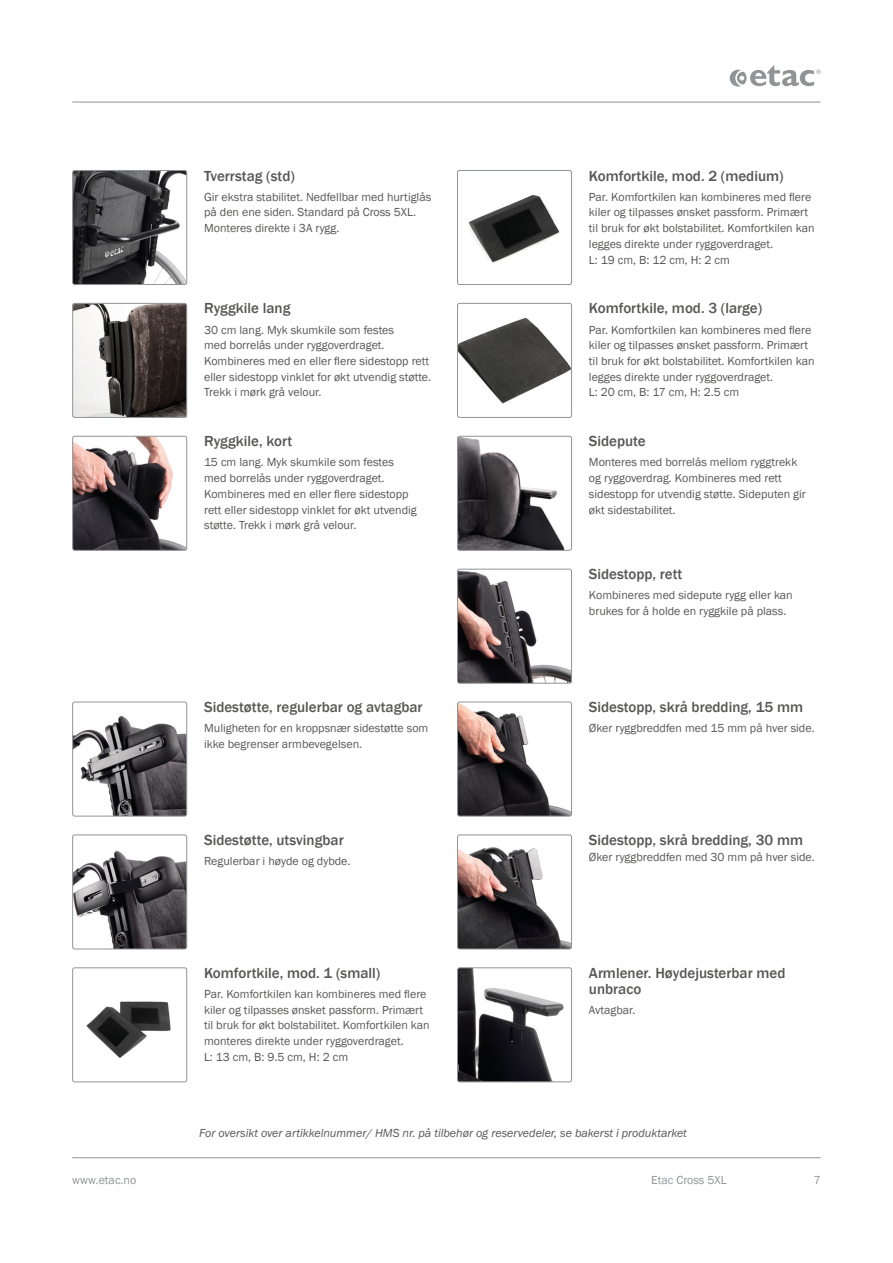
<style>
.page{position:relative;width:893px;height:1263px;background:#fff}
.page>*{position:absolute;margin:0;border:0;box-sizing:border-box;transform-origin:0 0}
._5__Header_-_Feature{font:500 15px/16.5px "Franklin Gothic";color:#575756}
._5__Body_-_Features{font:12px/15.8px "Franklin Gothic";color:#575756}
._5__Header_-_Feature-2{font:12px/15.8px "Franklin Gothic";color:#575756}
._4__Body_-_Basic_bod{font:italic 12px "Franklin Gothic";color:#575756}
.t1{font:12px "Franklin Gothic";color:#919496}
</style>
<div class="page">
<hr style="left:72px;top:102px;width:749px;height:1px;background:#919496">
<hr style="left:72px;top:1157px;width:749px;height:1px;background:#919496">
<svg style="left:730px;top:65px;width:91px;height:22px"></svg>
<img style="left:74px;top:170px;width:113px;height:115px">
<div style="left:72px;top:170px;width:115px;height:115px;border:1px solid #919496;border-radius:2px"></div>
<img style="left:74px;top:303px;width:113px;height:113px">
<div style="left:72px;top:303px;width:115px;height:115px;border:1px solid #919496;border-radius:2px"></div>
<img style="left:74px;top:436px;width:113px;height:113px">
<div style="left:72px;top:436px;width:115px;height:115px;border:1px solid #919496;border-radius:2px"></div>
<img style="left:74px;top:702px;width:113px;height:114px">
<div style="left:72px;top:702px;width:115px;height:114px;border:1px solid #919496;border-radius:2px"></div>
<img style="left:74px;top:850px;width:113px;height:99px">
<div style="left:72px;top:834px;width:115px;height:115px;border:1px solid #919496;border-radius:2px"></div>
<img style="left:86px;top:1001px;width:85px;height:57px">
<div style="left:72px;top:967px;width:115px;height:115px;border:1px solid #919496;border-radius:2px"></div>
<img style="left:468px;top:194px;width:92px;height:69px">
<div style="left:457px;top:170px;width:115px;height:115px;border:1px solid #919496;border-radius:2px"></div>
<img style="left:459px;top:318px;width:111px;height:85px">
<div style="left:457px;top:303px;width:115px;height:115px;border:1px solid #919496;border-radius:2px"></div>
<img style="left:457px;top:436px;width:115px;height:113px">
<div style="left:457px;top:436px;width:115px;height:115px;border:1px solid #919496;border-radius:2px"></div>
<img style="left:457px;top:569px;width:115px;height:113px">
<div style="left:457px;top:569px;width:115px;height:115px;border:1px solid #919496;border-radius:2px"></div>
<img style="left:457px;top:702px;width:115px;height:114px">
<div style="left:457px;top:702px;width:115px;height:114px;border:1px solid #919496;border-radius:2px"></div>
<img style="left:457px;top:847px;width:115px;height:102px">
<div style="left:457px;top:834px;width:115px;height:115px;border:1px solid #919496;border-radius:2px"></div>
<img style="left:457px;top:969px;width:115px;height:113px">
<div style="left:457px;top:967px;width:115px;height:115px;border:1px solid #919496;border-radius:2px"></div>
<p class="_5__Header_-_Feature" style="left:204px;top:167px;width:92px">Tverrstag (std)</p>
<p class="_5__Body_-_Features" style="left:204px;top:189px;width:229px">Gir ekstra stabilitet. Nedfellbar med hurtiglås på den ene siden. Standard på Cross 5XL.<br>Monteres direkte i 3A rygg.</p>
<p class="_5__Header_-_Feature" style="left:204px;top:300px;width:88px">Ryggkile lang</p>
<p class="_5__Header_-_Feature-2" style="left:204px;top:322px;width:229px">30 cm lang. Myk skumkile som festes<br>med borrelås under ryggoverdraget.<br>Kombineres med en eller flere sidestopp rett eller sidestopp vinklet for økt utvendig støtte.<br>Trekk i mørk grå velour.</p>
<p class="_5__Header_-_Feature" style="left:204px;top:433px;width:90px">Ryggkile, kort</p>
<p class="_5__Body_-_Features" style="left:204px;top:455px;width:214px">15 cm lang. Myk skumkile som festes med borrelås under ryggoverdraget.<br>Kombineres med en eller flere sidestopp rett eller sidestopp vinklet for økt utvendig støtte. Trekk i mørk grå velour.</p>
<p class="_5__Header_-_Feature" style="left:204px;top:699px;width:220px">Sidestøtte, regulerbar og avtagbar</p>
<p class="_5__Body_-_Features" style="left:204px;top:720px;width:226px">Muligheten for en kroppsnær sidestøtte som ikke begrenser armbevegelsen.</p>
<p class="_5__Header_-_Feature" style="left:204px;top:832px;width:141px">Sidestøtte, utsvingbar</p>
<p class="_5__Body_-_Features" style="left:204px;top:853px;width:148px">Regulerbar i høyde og dybde.</p>
<p class="_5__Header_-_Feature" style="left:204px;top:965px;width:178px">Komfortkile, mod. 1 (small)</p>
<p class="_5__Body_-_Features" style="left:204px;top:986px;width:227px">Par. Komfortkilen kan kombineres med flere kiler og tilpasses ønsket passform. Primært til bruk for økt bolstabilitet. Komfortkilen kan monteres direkte under ryggoverdraget.</p>
<p class="_5__Body_-_Features" style="left:204px;top:1049px;width:145px">L: 13 cm, B: 9.5 cm, H: 2 cm</p>
<p class="_5__Header_-_Feature" style="left:589px;top:167px;width:196px">Komfortkile, mod. 2 (medium)</p>
<p class="_5__Body_-_Features" style="left:589px;top:189px;width:227px">Par. Komfortkilen kan kombineres med flere kiler og tilpasses ønsket passform. Primært til bruk for økt bolstabilitet. Komfortkilen kan legges direkte under ryggoverdraget.</p>
<p class="_5__Body_-_Features" style="left:589px;top:252px;width:142px">L: 19 cm, B: 12 cm, H: 2 cm</p>
<p class="_5__Header_-_Feature" style="left:589px;top:300px;width:175px">Komfortkile, mod. 3 (large)</p>
<p class="_5__Body_-_Features" style="left:589px;top:322px;width:227px">Par. Komfortkilen kan kombineres med flere kiler og tilpasses ønsket passform. Primært til bruk for økt bolstabilitet. Komfortkilen kan legges direkte under ryggoverdraget.</p>
<p class="_5__Body_-_Features" style="left:589px;top:385px;width:152px">L: 20 cm, B: 17 cm, H: 2.5 cm</p>
<p class="_5__Header_-_Feature" style="left:589px;top:433px;width:58px">Sidepute</p>
<p class="_5__Body_-_Features" style="left:589px;top:455px;width:218px">Monteres med borrelås mellom ryggtrekk og ryggoverdrag. Kombineres med rett sidestopp for utvendig støtte. Sideputen gir økt sidestabilitet.</p>
<p class="_5__Header_-_Feature" style="left:589px;top:566px;width:95px">Sidestopp, rett</p>
<p class="_5__Body_-_Features" style="left:589px;top:588px;width:205px">Kombineres med sidepute rygg eller kan brukes for å holde en ryggkile på plass.</p>
<p class="_5__Header_-_Feature" style="left:589px;top:699px;width:216px">Sidestopp, skrå bredding, 15 mm</p>
<p class="_5__Header_-_Feature-2" style="left:589px;top:720px;width:227px">Øker ryggbreddfen med 15 mm på hver side.</p>
<p class="_5__Header_-_Feature" style="left:589px;top:832px;width:216px">Sidestopp, skrå bredding, 30 mm</p>
<p class="_5__Header_-_Feature-2" style="left:589px;top:849px;width:227px">Øker ryggbreddfen med 30 mm på hver side.</p>
<p class="_5__Header_-_Feature" style="left:589px;top:965px;width:198px">Armlener. Høydejusterbar med unbraco</p>
<p class="_5__Header_-_Feature-2" style="left:589px;top:1003px;width:48px">Avtagbar.</p>
<p class="_4__Body_-_Basic_bod" style="left:199px;top:1125px;width:489px">For oversikt over artikkelnummer/ HMS nr. på tilbehør og reservedeler, se bakerst i produktarket</p>
<p class="t1" style="left:72px;top:1173px;width:66px">www.etac.no</p>
<p class="t1" style="left:651px;top:1173px;width:77px">Etac Cross 5XL</p>
<p class="t1" style="left:814px;top:1173px;width:9px">7</p>
</div>
